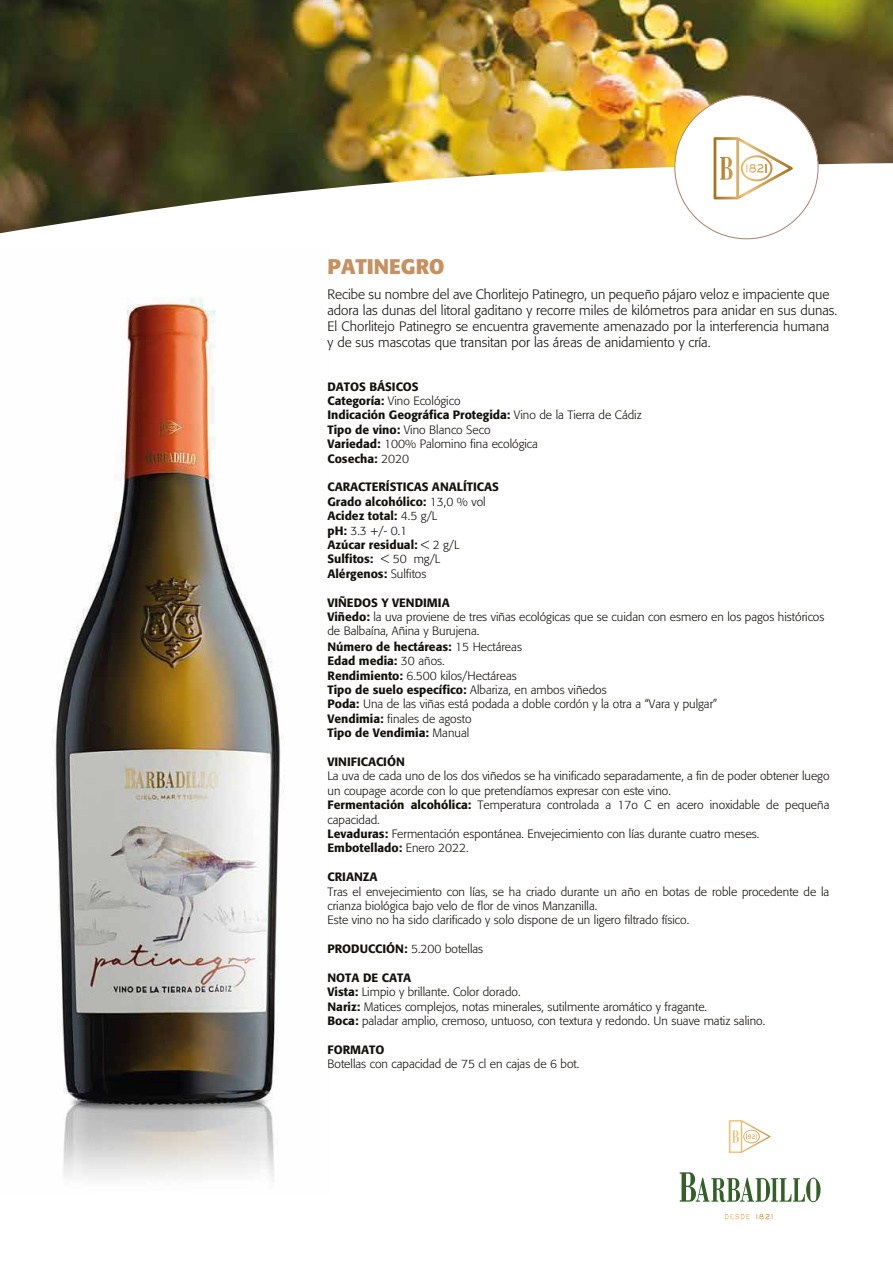
<style>
.page{position:relative;width:893px;height:1263px;background:#fff}
.page>*{position:absolute;margin:0;border:0;box-sizing:border-box;transform-origin:0 0}
.t1{font:700 21px "Formata";color:#c69060}
.t2{font:300 13.5px/16.2px "Formata";color:#13110c}
.t3{font:300 12px/14.4px "Formata";color:#13110c}
.t4{font:500 12px/14.4px "Formata";color:#13110c}
.s1{font-weight:300}
.s2{font-weight:500}
</style>
<div class="page">
<svg style="left:680px;top:1172px;width:140px;height:30px"></svg>
<svg style="left:725px;top:1214px;width:25px;height:5px"></svg>
<svg style="left:756px;top:1214px;width:17px;height:5px"></svg>
<hr style="left:729px;top:1120px;width:1px;height:33px;background:#edc179">
<hr style="left:730px;top:1120px;width:1px;height:33px;background:#efc37b">
<hr style="left:731px;top:1120px;width:1px;height:33px;background:#efc47c">
<hr style="left:732px;top:1120px;width:1px;height:33px;background:#f0c57d">
<hr style="left:733px;top:1120px;width:1px;height:33px;background:#f1c67f">
<hr style="left:734px;top:1120px;width:1px;height:33px;background:#f0c57d">
<hr style="left:735px;top:1120px;width:1px;height:33px;background:#efc37c">
<hr style="left:736px;top:1120px;width:1px;height:33px;background:#eec27b">
<hr style="left:737px;top:1120px;width:1px;height:33px;background:#edc17a">
<hr style="left:738px;top:1120px;width:1px;height:33px;background:#ecc079">
<hr style="left:739px;top:1120px;width:1px;height:33px;background:#ebbf78">
<hr style="left:740px;top:1120px;width:1px;height:33px;background:#eabd76">
<hr style="left:741px;top:1120px;width:1px;height:33px;background:#e9bc75">
<hr style="left:742px;top:1120px;width:1px;height:33px;background:#e8bb74">
<hr style="left:743px;top:1120px;width:1px;height:33px;background:#e7ba73">
<hr style="left:744px;top:1120px;width:1px;height:33px;background:#e6b972">
<hr style="left:745px;top:1120px;width:1px;height:33px;background:#e5b870">
<hr style="left:746px;top:1120px;width:1px;height:33px;background:#e4b76f">
<hr style="left:747px;top:1120px;width:1px;height:33px;background:#e3b66e">
<hr style="left:748px;top:1120px;width:1px;height:33px;background:#e2b56d">
<hr style="left:749px;top:1120px;width:1px;height:33px;background:#e1b46c">
<hr style="left:750px;top:1120px;width:1px;height:33px;background:#e0b26b">
<hr style="left:751px;top:1120px;width:1px;height:33px;background:#dfb16a">
<hr style="left:752px;top:1120px;width:1px;height:33px;background:#deb069">
<hr style="left:753px;top:1120px;width:1px;height:33px;background:#ddaf67">
<hr style="left:754px;top:1120px;width:1px;height:33px;background:#dcae66">
<hr style="left:755px;top:1120px;width:1px;height:33px;background:#dcad65">
<hr style="left:756px;top:1120px;width:1px;height:33px;background:#dbac64">
<hr style="left:757px;top:1120px;width:1px;height:33px;background:#daab63">
<hr style="left:758px;top:1120px;width:1px;height:33px;background:#d9aa62">
<hr style="left:759px;top:1120px;width:1px;height:33px;background:#d7a961">
<hr style="left:760px;top:1120px;width:1px;height:33px;background:#d7a860">
<hr style="left:761px;top:1120px;width:1px;height:33px;background:#d6a75f">
<hr style="left:762px;top:1120px;width:1px;height:33px;background:#d5a55d">
<hr style="left:763px;top:1120px;width:1px;height:33px;background:#d4a45c">
<hr style="left:764px;top:1120px;width:1px;height:33px;background:#d3a35b">
<hr style="left:765px;top:1120px;width:1px;height:33px;background:#d2a25a">
<hr style="left:766px;top:1120px;width:1px;height:33px;background:#d1a159">
<hr style="left:767px;top:1120px;width:1px;height:33px;background:#d0a058">
<hr style="left:768px;top:1120px;width:1px;height:33px;background:#cf9f57">
<hr style="left:769px;top:1120px;width:1px;height:33px;background:#ce9e56">
<hr style="left:770px;top:1120px;width:1px;height:33px;background:#cd9d55">
<svg style="left:732px;top:1130px;width:28px;height:13px"></svg>
<img style="left:53px;top:297px;width:231px;height:884px">
<img style="left:0;top:0;width:893px;height:233px">
<svg style="left:675px;top:95px;width:143px;height:144px"></svg>
<h1 class="t1" style="left:327px;top:253px;width:119px">PATINEGRO</h1>
<p class="t2" style="left:327px;top:286px;width:511px">Recibe su nombre del ave Chorlitejo Patinegro, un pequeño pájaro veloz e impaciente que adora las dunas del litoral gaditano y recorre miles de kilómetros para anidar en sus dunas.<br>El Chorlitejo Patinegro se encuentra gravemente amenazado por la interferencia humana y de sus mascotas que transitan por las áreas de anidamiento y cría.</p>
<p class="t4" style="left:327px;top:379px;width:316px">DATOS BÁSICOS<br>Categoría: <span class="s1">Vino Ecológico<br></span>Indicación Geográfica Protegida: <span class="s1">Vino de la Tierra de Cádiz<br></span>Tipo de vino: <span class="s1">Vino Blanco Seco<br></span>Variedad: <span class="s1">100% Palomino fina ecológica<br></span>Cosecha: <span class="s1">2020</span></p>
<p class="t4" style="left:327px;top:480px;width:173px">CARACTERÍSTICAS ANALÍTICAS<br>Grado alcohólico: <span class="s1">13,0 % vol<br></span>Acidez total: <span class="s1">4.5 g/L<br></span>pH: <span class="s1">3.3 +/- 0.1<br></span>Azúcar residual: <span class="s1">&lt; 2 g/L<br></span>Sulfitos: <span class="s1">&lt; 50 mg/L<br></span>Alérgenos: <span class="s1">Sulfitos</span></p>
<p class="t3" style="left:327px;top:595px;width:498px"><span class="s2">VIÑEDOS Y VENDIMIA<br>Viñedo:</span> la uva proviene de tres viñas ecológicas que se cuidan con esmero en los pagos históricos de Balbaína, Añina y Burujena.<br><span class="s2">Número de hectáreas:</span> 15 Hectáreas<br><span class="s2">Edad media:</span> 30 años.<br><span class="s2">Rendimiento:</span> 6.500 kilos/Hectáreas<br><span class="s2">Tipo de suelo específico:</span> Albariza, en ambos viñedos<br><span class="s2">Poda:</span> Una de las viñas está podada a doble cordón y la otra a “Vara y pulgar”<br><span class="s2">Vendimia:</span> finales de agosto<br><span class="s2">Tipo de Vendimia:</span> Manual</p>
<p class="t4" style="left:327px;top:754px;width:79px">VINIFICACIÓN</p>
<p class="t3" style="left:327px;top:769px;width:504px">La uva de cada uno de los dos viñedos se ha vinificado separadamente, a fin de poder obtener luego un coupage acorde con lo que pretendíamos expresar con este vino.<br><span class="s2">Fermentación alcohólica:</span> Temperatura controlada a 17o C en acero inoxidable de pequeña capacidad.<br><span class="s2">Levaduras:</span> Fermentación espontánea. Envejecimiento con lías durante cuatro meses.<br><span class="s2">Embotellado:</span> Enero 2022.</p>
<p class="t4" style="left:327px;top:870px;width:52px">CRIANZA</p>
<p class="t3" style="left:327px;top:884px;width:503px">Tras el envejecimiento con lías, se ha criado durante un año en botas de roble procedente de la crianza biológica bajo velo de flor de vinos Manzanilla.<br>Este vino no ha sido clarificado y solo dispone de un ligero filtrado físico.</p>
<p class="t3" style="left:327px;top:942px;width:157px"><span class="s2">PRODUCCIÓN:</span> 5.200 botellas</p>
<p class="t3" style="left:327px;top:971px;width:439px"><span class="s2">NOTA DE CATA<br>Vista:</span> Limpio y brillante. Color dorado.<br><span class="s2">Nariz:</span> Matices complejos, notas minerales, sutilmente aromático y fragante.<br><span class="s2">Boca:</span> paladar amplio, cremoso, untuoso, con textura y redondo. Un suave matiz salino.</p>
<p class="t4" style="left:327px;top:1042px;width:59px">FORMATO</p>
<p class="t3" style="left:327px;top:1057px;width:253px">Botellas con capacidad de 75 cl en cajas de 6 bot.</p>
</div>
